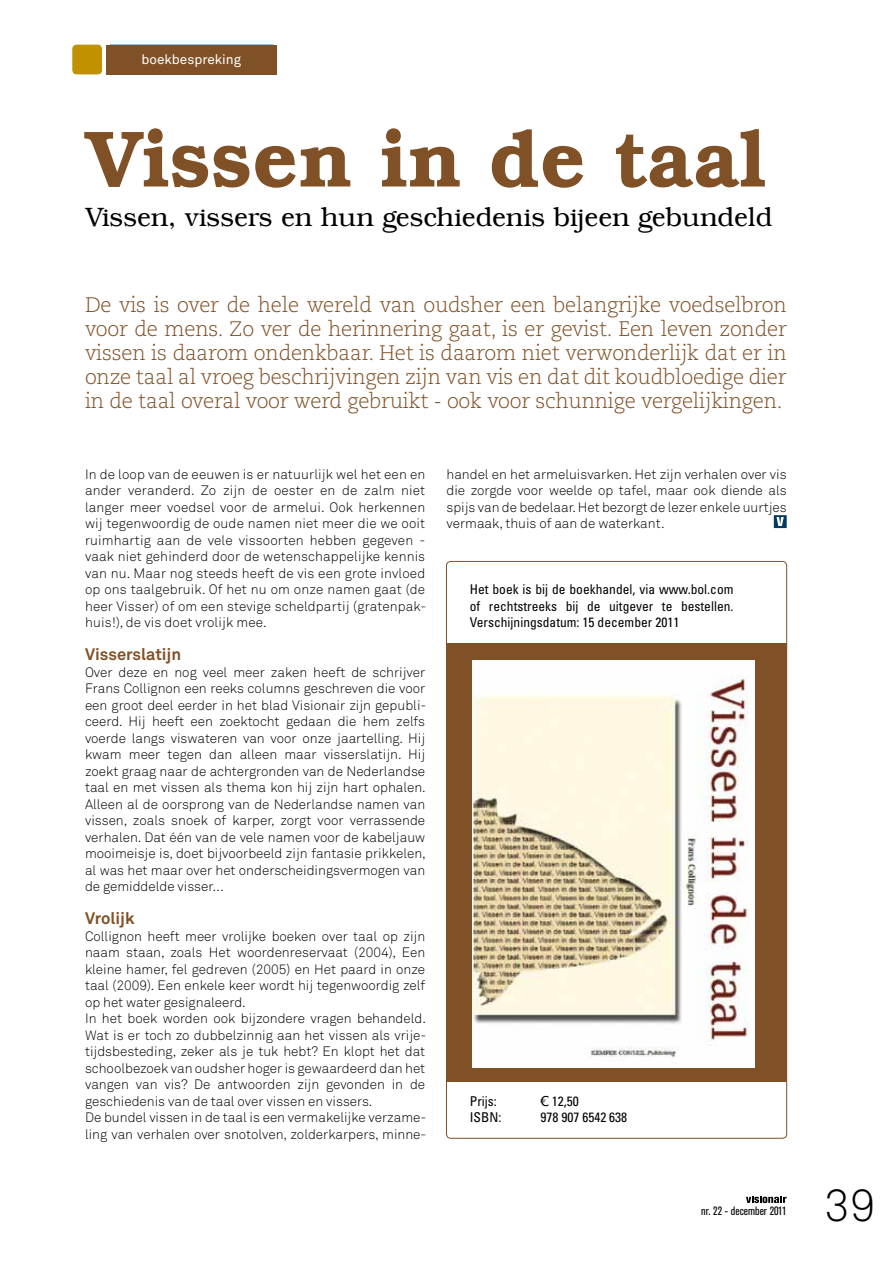
<style>
.page{position:relative;width:893px;height:1263px;background:#fff}
.page>*{position:absolute;margin:0;border:0;box-sizing:border-box;transform-origin:0 0}
.t1{font:600 81px "Bookman CE";letter-spacing:-.01em;color:#805126}
.t2{font:300 45px "Akkurat";color:#000}
.t3{font:300 27px "Bookman CE";letter-spacing:-.01em;color:#000}
.t4{font:21px/24px "Caecilia Light Os F";letter-spacing:-.01em;color:#805126;text-align:justify}
.t5{font:700 16.5px "Akkurat";color:#805126}
.t6{font:300 13.5px/16.5px "Akkurat";color:#000;text-align:justify}
.t7{font:condensed 13.5px/16.5px "Univers";color:#000;text-align:justify}
.t8{font:13.5px "Akkurat";color:#fff}
.t9{font:12px "Akzidenz Grotesk Condensed BQ";color:#000}
.s1{font-family:"Verdana";font-stretch:normal}
</style>
<div class="page">
<svg style="left:746px;top:1197px;width:41px;height:6px"></svg>
<div style="left:446px;top:643px;width:341px;height:439px;background:#805126"></div>
<img style="left:473px;top:660px;width:282px;height:408px">
<div style="left:106px;top:45px;width:170px;height:29px;background:#805126"></div>
<div style="left:72px;top:45px;width:30px;height:29px;background:#c19100;border-radius:4px"></div>
<svg style="left:774px;top:515px;width:13px;height:13px"></svg>
<p class="t8" style="left:142px;top:52px;width:101px">boekbespreking</p>
<h1 class="t1" style="left:85px;top:110px;width:683px">Vissen in de taal</h1>
<h3 class="t3" style="left:85px;top:200px;width:689px">Vissen, vissers en hun geschiedenis bijeen gebundeld</h3>
<p class="t4" style="left:85px;top:294px;width:703px">De vis is over de hele wereld van oudsher een belangrijke voedselbron voor de mens. Zo ver de herinnering gaat, is er gevist. Een leven zonder vissen is daarom ondenkbaar. Het is daarom niet verwonderlijk dat er in onze taal al vroeg beschrijvingen zijn van vis en dat dit koudbloedige dier in de taal overal voor werd gebruikt - ook voor schunnige vergelijkingen.</p>
<p class="t6" style="left:85px;top:466px;width:343px">In de loop van de eeuwen is er natuurlijk wel het een en ander veranderd. Zo zijn de oester en de zalm niet langer meer voedsel voor de armelui. Ook herkennen wij tegenwoordig de oude namen niet meer die we ooit ruimhartig aan de vele vissoorten hebben gegeven - vaak niet gehinderd door de wetenschappelijke kennis van nu. Maar nog steeds heeft de vis een grote invloed op ons taalgebruik. Of het nu om onze namen gaat (de heer Visser) of om een stevige scheldpartij (gratenpak&shy;huis!), de vis doet vrolijk mee.</p>
<p class="t5" style="left:85px;top:644px;width:98px">Visserslatijn</p>
<p class="t6" style="left:85px;top:664px;width:343px">Over deze en nog veel meer zaken heeft de schrijver Frans Collignon een reeks columns geschreven die voor een groot deel eerder in het blad Visionair zijn gepubli&shy;ceerd. Hij heeft een zoektocht gedaan die hem zelfs voerde langs viswateren van voor onze jaartelling. Hij kwam meer tegen dan alleen maar visserslatijn. Hij zoekt graag naar de achtergronden van de Nederlandse taal en met vissen als thema kon hij zijn hart ophalen.<br>Alleen al de oorsprong van de Nederlandse namen van vissen, zoals snoek of karper, zorgt voor verrassende verhalen. Dat één van de vele namen voor de kabeljauw mooimeisje is, doet bijvoorbeeld zijn fantasie prikkelen, al was het maar over het onderscheidingsvermogen van de gemiddelde visser…</p>
<p class="t5" style="left:85px;top:908px;width:51px">Vrolijk</p>
<p class="t6" style="left:85px;top:928px;width:343px;text-align:left">Collignon heeft meer vrolijke boeken over taal op zijn naam staan, zoals Het woordenreservaat (2004), Een kleine hamer, fel gedreven (2005) en Het paard in onze taal (2009). Een enkele keer wordt hij tegenwoordig zelf op het water gesignaleerd.<br>In het boek worden ook bijzondere vragen behandeld.<br>Wat is er toch zo dubbelzinnig aan het vissen als vrije&shy;tijdsbesteding, zeker als je tuk hebt? En klopt het dat schoolbezoek van oudsher hoger is gewaardeerd dan het vangen van vis? De antwoorden zijn gevonden in de geschiedenis van de taal over vissen en vissers.<br>De bundel vissen in de taal is een vermakelijke verzame&shy;ling van verhalen over snotolven, zolderkarpers, minne-</p>
<p class="t6" style="left:446px;top:466px;width:342px">handel en het armeluisvarken. Het zijn verhalen over vis die zorgde voor weelde op tafel, maar ook diende als spijs van de bedelaar. Het bezorgt de lezer enkele uurtjes vermaak, thuis of aan de waterkant.</p>
<p class="t7" style="left:470px;top:581px;width:265px">Het boek is bij de boekhandel, via www.bol.com of rechtstreeks bij de uitgever te bestellen.<br>Verschijningsdatum: 15 december 2011</p>
<p class="t7" style="left:470px;top:1092px;width:28px">Prijs:</p>
<p class="t7" style="left:540px;top:1092px;width:40px"><span class="s1">€</span> 12,50</p>
<p class="t7" style="left:470px;top:1109px;width:33px">ISBN:</p>
<p class="t7" style="left:540px;top:1109px;width:88px">978 907 6542 638</p>
<p class="t9" style="left:701px;top:1204px;width:87px">nr. 22 - december 2011</p>
<h2 class="t2" style="left:825px;top:1179px;width:53px">39</h2>
</div>
